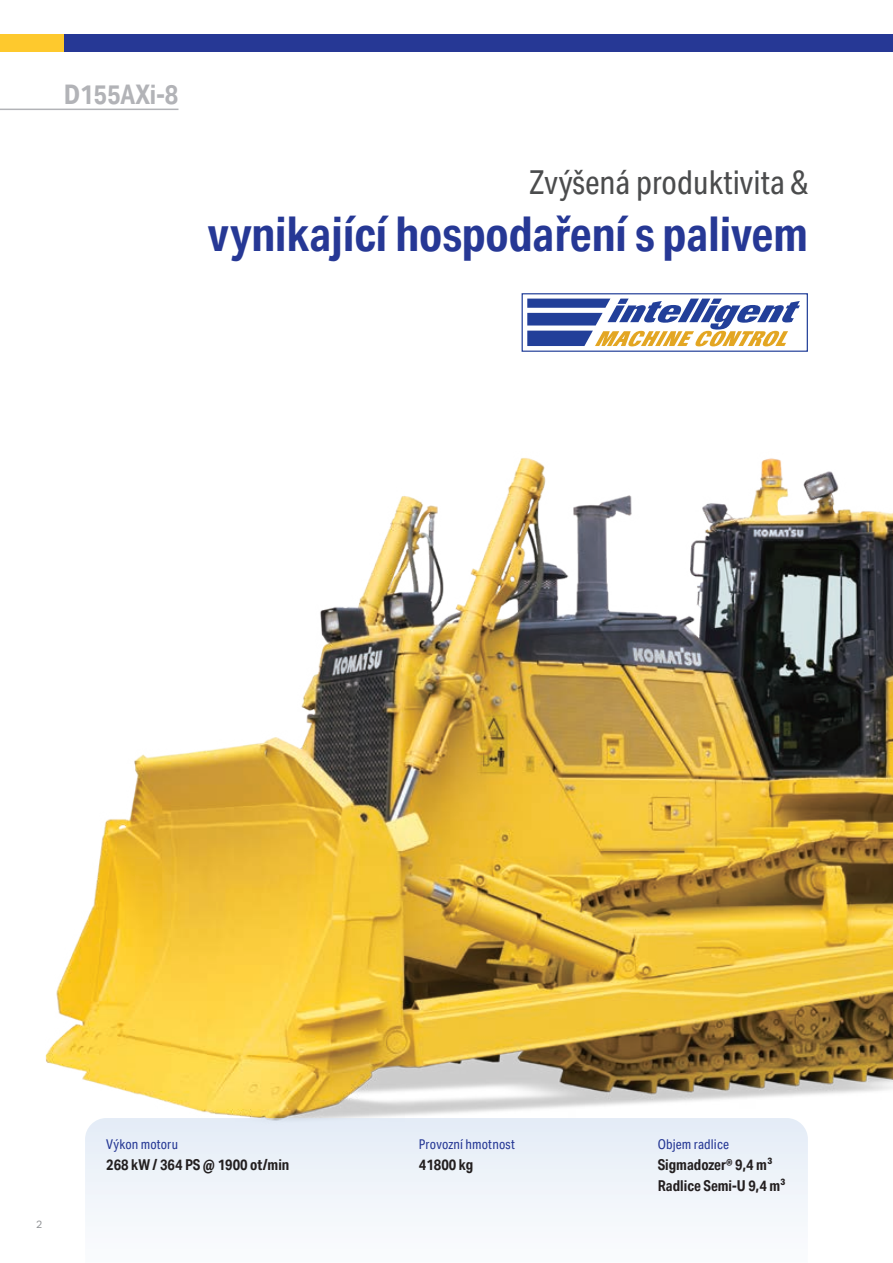
<style>
.page{position:relative;width:893px;height:1263px;background:#fff}
.page>*{position:absolute;margin:0;border:0;box-sizing:border-box;transform-origin:0 0}
.t1{font:700 48px "Aktiv Grotesk Cd";color:#263895}
.t2{font:33px "Aktiv Grotesk Cd";color:#4b4c4d}
.t3{font:700 27px "Aktiv Grotesk Cd";color:#b2b3b7}
.t4{font:700 15px/21px "Aktiv Grotesk Cd";color:#231f20}
.t5{font:13.5px "Aktiv Grotesk Cd";letter-spacing:.01em;color:#263895}
.t6{font:10.5px "Aktiv Grotesk";color:#939598}
</style>
<div class="page">
<div style="left:522px;top:293px;width:286px;height:59px;border:1px solid #223f99"></div>
<svg style="left:527px;top:299px;width:273px;height:47px"></svg>
<img style="left:45px;top:458px;width:848px;height:660px">
<div style="left:85px;top:1118px;width:723px;height:104px;background:#edf3f9"></div>
<hr style="left:0;top:109px;width:178px;height:1px;background:#b2b3b7">
<div style="left:0;top:34px;width:143px;height:17px;background:#fec92d"></div>
<div style="left:64px;top:34px;width:829px;height:17px;background:#263895"></div>
<h3 class="t3" style="left:64px;top:79px;width:116px">D155AXi-8</h3>
<h2 class="t2" style="left:529px;top:163px;width:280px">Zvýšená produktivita &amp;</h2>
<h1 class="t1" style="left:208px;top:206px;width:601px">vynikající hospodaření s palivem</h1>
<p class="t6" style="left:36px;top:1218px;width:8px">2</p>
<p class="t5" style="left:106px;top:1136px;width:73px">Výkon motoru</p>
<p class="t4" style="left:106px;top:1154px;width:185px">268 kW / 364 PS @ 1900 ot/min</p>
<p class="t5" style="left:419px;top:1136px;width:98px">Provozní hmotnost</p>
<p class="t4" style="left:419px;top:1154px;width:56px">41800 kg</p>
<p class="t5" style="left:658px;top:1136px;width:73px">Objem radlice</p>
<p class="t4" style="left:658px;top:1154px;width:129px">Sigmadozer® 9,4 m³<br>Radlice Semi-U 9,4 m³</p>
</div>
